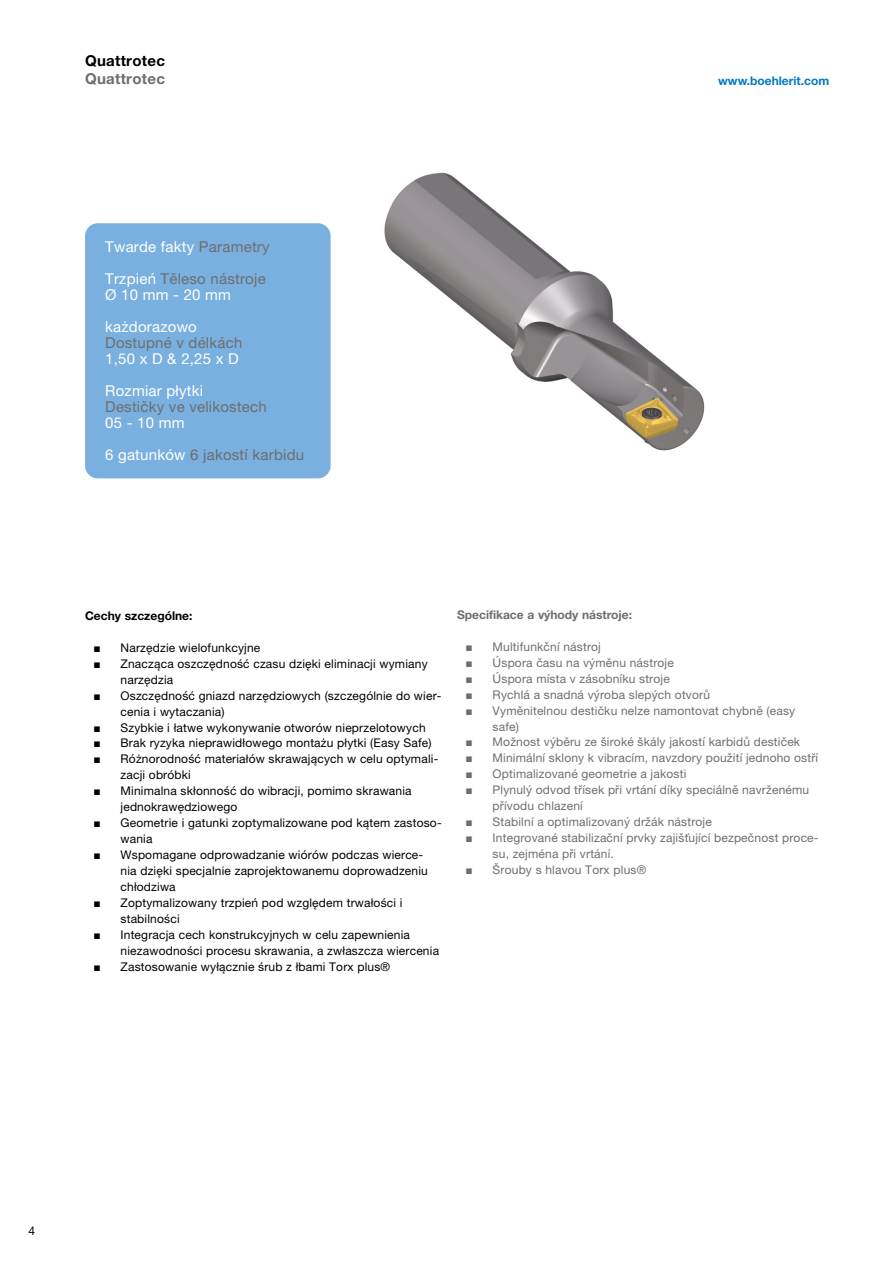
<style>
.page{position:relative;width:893px;height:1263px;background:#fff}
.page>*{position:absolute;margin:0;border:0;box-sizing:border-box;transform-origin:0 0}
.t1{font:15px/32px "Helvetica Neue LT Pro";letter-spacing:.015em;color:#6e6e6e}
.t2{font:15px/32px "Helvetica Neue LT Pro";letter-spacing:.015em;color:#fff}
.t3{font:700 15px "Helvetica Neue LT Pro";letter-spacing:.02em;color:#000}
.t4{font:700 15px "Helvetica Neue LT Pro";letter-spacing:.02em;color:#6e6e6e}
.t5{font:12px/15.9px "Helvetica Neue LT Pro";letter-spacing:.015em;color:#000}
.t6{font:12px/15.9px "Helvetica Neue LT Pro";letter-spacing:.015em;color:#6e6e6e}
.t7{font:700 12px "Helvetica Neue LT Pro";color:#6e6e6e}
.t8{font:700 12px "Helvetica Neue LT Pro";color:#007bc1}
.t9{font:700 12px "Helvetica Neue LT Pro";color:#000}
.s1{color:#fff}
.s2{color:#6e6e6e}
.s3{font-family:"Arial"}
</style>
<div class="page">
<div style="left:85px;top:223px;width:246px;height:255px;background:#79b0e0;border-radius:13px"></div>
<img style="left:384px;top:172px;width:321px;height:279px">
<p class="t3" style="left:85px;top:51px;width:81px">Quattrotec</p>
<p class="t4" style="left:85px;top:69px;width:81px">Quattrotec</p>
<p class="t8" style="left:718px;top:73px;width:113px">www.boehlerit.com</p>
<p class="t1" style="left:105px;top:231px;width:166px"><span class="s1">Twarde fakty</span> Parametry<br><span class="s1">Trzpień</span> Těleso nástroje</p>
<p class="t2" style="left:105px;top:278px;width:127px">Ø 10 mm - 20 mm każdorazowo</p>
<p class="t1" style="left:105px;top:326px;width:139px">Dostupné v délkách</p>
<p class="t2" style="left:105px;top:342px;width:135px">1,50 x D &amp; 2,25 x D<br>Rozmiar płytki</p>
<p class="t1" style="left:105px;top:390px;width:163px">Destičky ve velikostech</p>
<p class="t2" style="left:105px;top:406px;width:200px">05 - 10 mm<br>6 gatunków <span class="s2">6 jakostí karbidu</span></p>
<p class="t9" style="left:85px;top:608px;width:109px">Cechy szczególne:</p>
<p class="t5" style="left:94px;top:639px;width:168px"><span class="s3">■</span> Narzędzie wielofunkcyjne</p>
<p class="t5" style="left:121px;top:655px;width:309px;text-indent:-27px"><span class="s3">■</span> Znacząca oszczędność czasu dzięki eliminacji wymiany narzędzia</p>
<p class="t5" style="left:121px;top:687px;width:322px;text-indent:-27px"><span class="s3">■</span> Oszczędność gniazd narzędziowych (szczególnie do wier&shy;cenia i wytaczania)</p>
<p class="t5" style="left:94px;top:719px;width:334px"><span class="s3">■</span> Szybkie i łatwe wykonywanie otworów nieprzelotowych</p>
<p class="t5" style="left:94px;top:735px;width:340px"><span class="s3">■</span> Brak ryzyka nieprawidłowego montażu płytki (Easy Safe)</p>
<p class="t5" style="left:121px;top:751px;width:319px;text-indent:-27px"><span class="s3">■</span> Różnorodność materiałów skrawających w celu optymali&shy;zacji obróbki</p>
<p class="t5" style="left:121px;top:783px;width:293px;text-indent:-27px"><span class="s3">■</span> Minimalna skłonność do wibracji, pomimo skrawania jednokrawędziowego</p>
<p class="t5" style="left:121px;top:815px;width:323px;text-indent:-27px"><span class="s3">■</span> Geometrie i gatunki zoptymalizowane pod kątem zastoso&shy;wania</p>
<p class="t5" style="left:121px;top:847px;width:309px;text-indent:-27px"><span class="s3">■</span> Wspomagane odprowadzanie wiórów podczas wierce&shy;nia dzięki specjalnie zaprojektowanemu doprowadzeniu chłodziwa</p>
<p class="t5" style="left:121px;top:894px;width:283px;text-indent:-27px"><span class="s3">■</span> Zoptymalizowany trzpień pod względem trwałości i stabilności</p>
<p class="t5" style="left:121px;top:926px;width:320px;text-indent:-27px"><span class="s3">■</span> Integracja cech konstrukcyjnych w celu zapewnienia niezawodności procesu skrawania, a zwłaszcza wiercenia</p>
<p class="t5" style="left:94px;top:958px;width:298px"><span class="s3">■</span> Zastosowanie wyłącznie śrub z łbami Torx plus®</p>
<p class="t7" style="left:457px;top:607px;width:177px">Specifikace a výhody nástroje:</p>
<p class="t6" style="left:466px;top:638px;width:137px"><span class="s3">■</span> Multifunkční nástroj</p>
<p class="t6" style="left:466px;top:654px;width:210px"><span class="s3">■</span> Úspora času na výměnu nástroje</p>
<p class="t6" style="left:466px;top:670px;width:206px"><span class="s3">■</span> Úspora místa v zásobníku stroje</p>
<p class="t6" style="left:466px;top:686px;width:246px"><span class="s3">■</span> Rychlá a snadná výroba slepých otvorů</p>
<p class="t6" style="left:493px;top:702px;width:304px;text-indent:-27px"><span class="s3">■</span> Vyměnitelnou destičku nelze namontovat chybně (easy safe)</p>
<p class="t6" style="left:466px;top:734px;width:336px"><span class="s3">■</span> Možnost výběru ze široké škály jakostí karbidů destiček</p>
<p class="t6" style="left:466px;top:750px;width:354px"><span class="s3">■</span> Minimální sklony k vibracím, navzdory použití jednoho ostří</p>
<p class="t6" style="left:466px;top:766px;width:222px"><span class="s3">■</span> Optimalizované geometrie a jakosti</p>
<p class="t6" style="left:493px;top:782px;width:318px;text-indent:-27px"><span class="s3">■</span> Plynulý odvod třísek při vrtání díky speciálně navrženému přívodu chlazení</p>
<p class="t6" style="left:466px;top:814px;width:248px"><span class="s3">■</span> Stabilní a optimalizovaný držák nástroje</p>
<p class="t6" style="left:493px;top:830px;width:327px;text-indent:-27px"><span class="s3">■</span> Integrované stabilizační prvky zajišťující bezpečnost proce&shy;su, zejména při vrtání.</p>
<p class="t6" style="left:466px;top:861px;width:182px"><span class="s3">■</span> Šrouby s hlavou Torx plus®</p>
<p class="t5" style="left:29px;top:1223px;width:8px">4</p>
</div>
